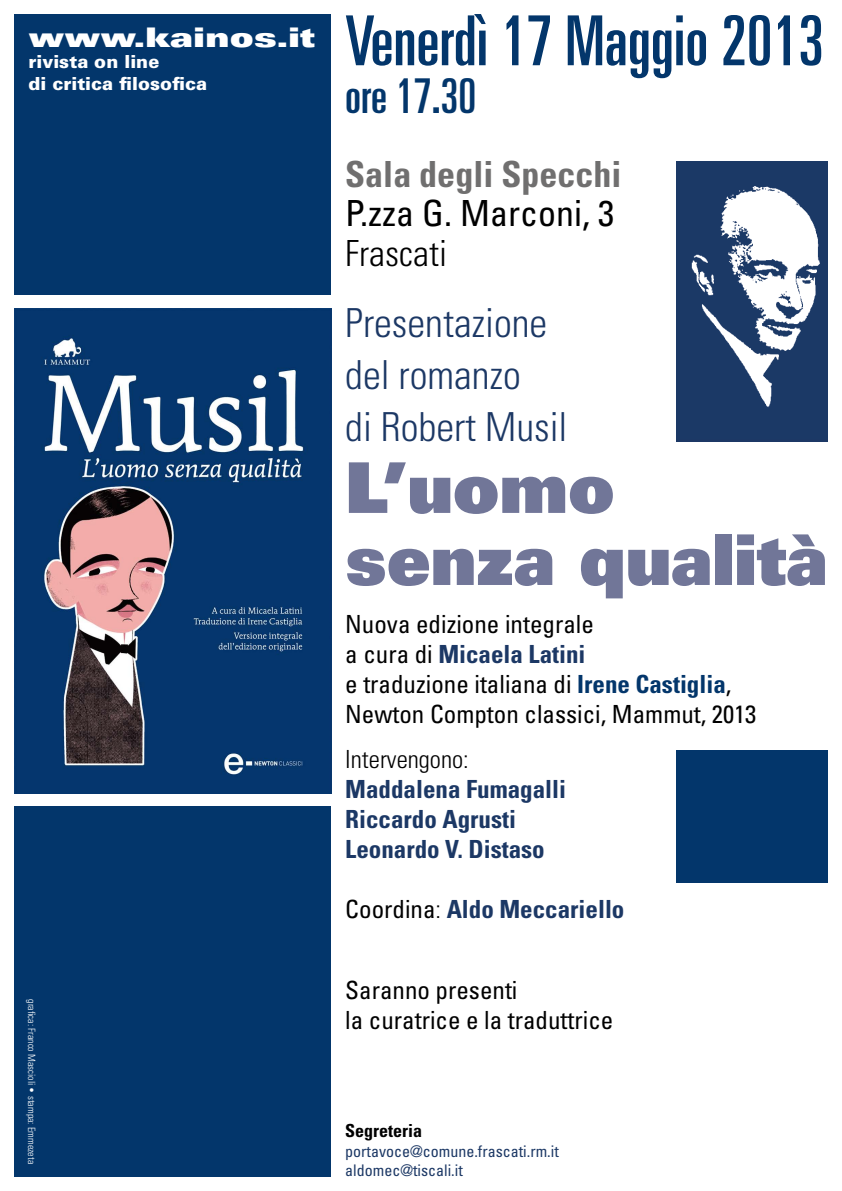
<style>
.page{position:relative;width:842px;height:1191px;background:#fff}
.page>*{position:absolute;margin:0;border:0;box-sizing:border-box;transform-origin:0 0}
.t1{font:70px/72px "Univers LT Std X Black";color:#717698}
.t2{font:ultra-condensed 69px "Univers LT Std";color:#03366b}
.t3{font:ultra-condensed 48px "Univers LT Std";color:#03366b}
.t4{font:300 condensed 40px/52px "Univers LT Std";color:#1c3865}
.t5{font:700 condensed 36px "Univers LT Std";color:#706f6f}
.t6{font:condensed 36px "Univers LT Std";color:#000}
.t7{font:300 condensed 36px "Univers LT Std";color:#000}
.t8{font:27px "Univers LT Std X Black Ex";color:#fff}
.t9{font:condensed 25px/30px "Univers LT Std";color:#000}
.t10{font:700 condensed 25px/30px "Univers LT Std";color:#1c3865}
.t11{font:300 condensed 25px "Univers LT Std";color:#000}
.t12{font:900 18px/21.6px "Univers LT Std";color:#fff}
.t13{font:700 condensed 18px "Univers LT Std";color:#000}
.t14{font:condensed 16px/19.2px "Univers LT Std";color:#1c3865}
.t15{font:300 condensed 10px "Univers LT Std";color:#fff}
.s1{font-weight:700;color:#1c3865}
.s2{font-weight:700;color:#03366b}
.s3{font-weight:400;color:#000}
.s4{font-weight:300;color:#000}
</style>
<div class="page">
<img style="left:15px;top:308px;width:316px;height:486px">
<div style="left:14px;top:806px;width:317px;height:370px;background:#03366b"></div>
<div style="left:14px;top:14px;width:317px;height:280px;background:#03366b"></div>
<div style="left:676px;top:749px;width:152px;height:133px;background:#03366b"></div>
<img style="left:676px;top:161px;width:152px;height:277px">
<p class="t8" style="left:28px;top:21px;width:288px">www.kainos.it</p>
<p class="t12" style="left:28px;top:51px;width:180px">rivista on line<br>di critica filosofica</p>
<p class="t15" style="left:38px;top:999px;width:166px;rotate:90deg">grafica: Franco Mascioli • stampa: Emmezeta</p>
<h2 class="t2" style="left:345px;top:1px;width:480px">Venerdì 17 Maggio 2013</h2>
<h3 class="t3" style="left:345px;top:69px;width:133px">ore 17.30</h3>
<h3 class="t5" style="left:345px;top:152px;width:278px">Sala degli Specchi</h3>
<h3 class="t6" style="left:345px;top:190px;width:270px">P.zza G. Marconi, 3</h3>
<h3 class="t7" style="left:345px;top:231px;width:103px">Frascati</h3>
<h3 class="t4" style="left:345px;top:297px;width:224px">Presentazione del romanzo<br>di Robert Musil</h3>
<h1 class="t1" style="left:345px;top:450px;width:484px">L’uomo senza qualità</h1>
<p class="t9" style="left:345px;top:609px;width:413px">Nuova edizione integrale<br>a cura di <span class="s1">Micaela Latini<br></span>e traduzione italiana di <span class="s2">Irene Castiglia</span>,<br>Newton Compton classici, Mammut, 2013</p>
<p class="t11" style="left:345px;top:744px;width:125px">Intervengono:</p>
<p class="t10" style="left:345px;top:774px;width:222px">Maddalena Fumagalli<br>Riccardo Agrusti<br>Leonardo V. Distaso</p>
<p class="t10" style="left:345px;top:894px;width:281px"><span class="s3">Coordina</span><span class="s4">:</span> Aldo Meccariello</p>
<p class="t9" style="left:345px;top:974px;width:269px">Saranno presenti<br>la curatrice e la traduttrice</p>
<p class="t13" style="left:345px;top:1120px;width:79px">Segreteria</p>
<p class="t14" style="left:345px;top:1141px;width:215px">portavoce@comune.frascati.rm.it aldomec@tiscali.it</p>
</div>
